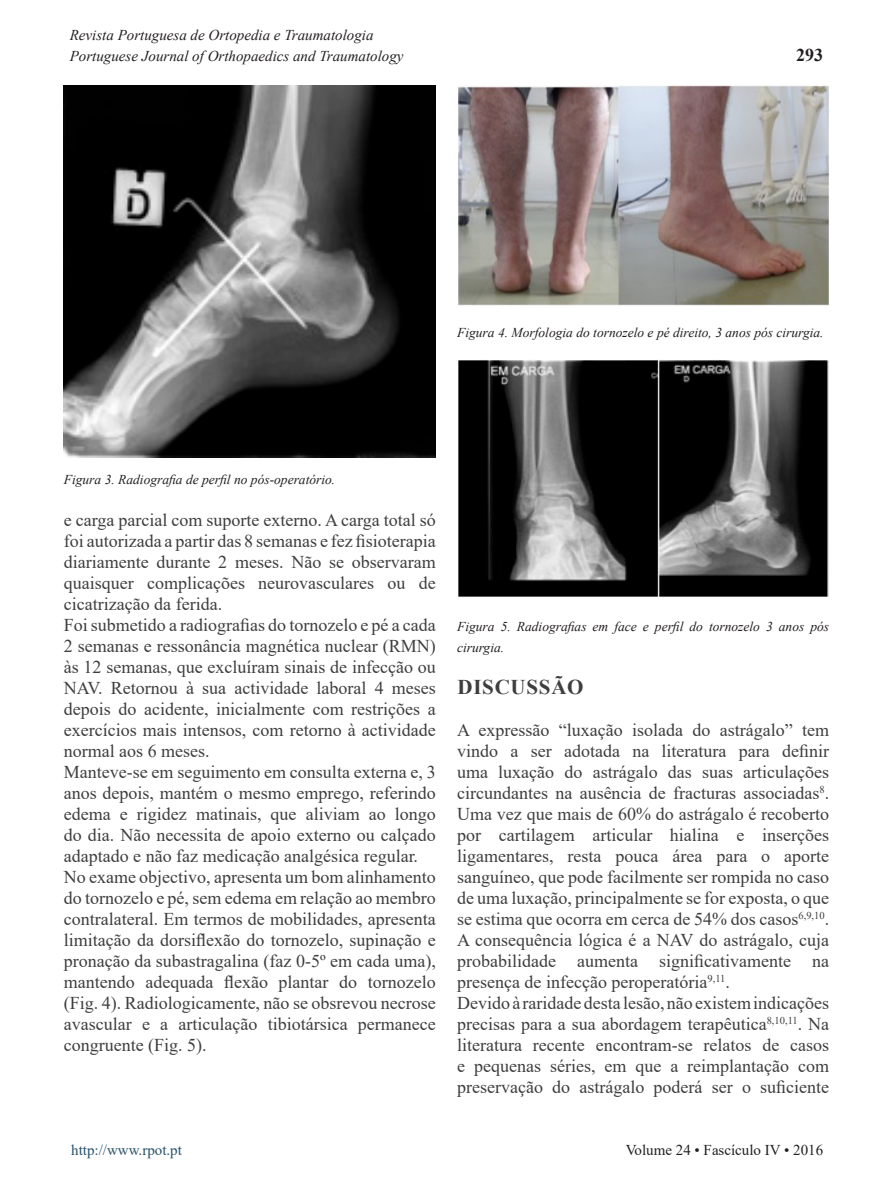
<style>
.page{position:relative;width:893px;height:1191px;background:#fff}
.page>*{position:absolute;margin:0;border:0;box-sizing:border-box;transform-origin:0 0}
.Títulos_Gerais_-_Niv{font:700 21px "Times New Roman";letter-spacing:.035em;color:#3e3e3f}
.Parágrafo_Geral{font:18px/21px "Times New Roman";color:#3e3e3f;text-align:justify}
.t1{font:700 18px "Times New Roman";color:#231f20}
.t2{font:italic 15px/21px "Times New Roman";color:#231f20}
.t3{font:15px "Times New Roman";color:#231f20}
.t4{font:15px "Times New Roman";color:#27516b}
.legendas{font:italic 13.5px/21px "Times New Roman";color:#231f20}
</style>
<div class="page">
<img style="left:64px;top:85px;width:372px;height:372px">
<img style="left:457px;top:85px;width:372px;height:221px">
<img style="left:458px;top:360px;width:371px;height:237px">
<p class="t2" style="left:70px;top:24px;width:335px">Revista Portuguesa de Ortopedia e Traumatologia<br>Portuguese Journal of Orthopaedics and Traumatology</p>
<p class="t1" style="left:796px;top:42px;width:28px">293</p>
<p class="legendas" style="left:457px;top:322px;width:368px">Figura 4. Morfologia do tornozelo e pé direito, 3 anos pós cirurgia.</p>
<p class="legendas" style="left:64px;top:469px;width:273px">Figura 3. Radiografia de perfil no pós-operatório.</p>
<p class="Parágrafo_Geral" style="left:64px;top:509px;width:374px">e carga parcial com suporte externo. A carga total só foi autorizada a partir das 8 semanas e fez fisioterapia diariamente durante 2 meses. Não se observaram quaisquer complicações neurovasculares ou de cicatrização da ferida.</p>
<p class="Parágrafo_Geral" style="left:64px;top:614px;width:374px">Foi submetido a radiografias do tornozelo e pé a cada 2 semanas e ressonância magnética nuclear (RMN) às 12 semanas, que excluíram sinais de infecção ou NAV. Retornou à sua actividade laboral 4 meses depois do acidente, inicialmente com restrições a exercícios mais intensos, com retorno à actividade normal aos 6 meses.</p>
<p class="Parágrafo_Geral" style="left:64px;top:761px;width:374px">Manteve-se em seguimento em consulta externa e, 3 anos depois, mantém o mesmo emprego, referindo edema e rigidez matinais, que aliviam ao longo do dia. Não necessita de apoio externo ou calçado adaptado e não faz medicação analgésica regular.</p>
<p class="Parágrafo_Geral" style="left:64px;top:866px;width:374px">No exame objectivo, apresenta um bom alinhamento do tornozelo e pé, sem edema em relação ao membro contralateral. Em termos de mobilidades, apresenta limitação da dorsiflexão do tornozelo, supinação e pronação da subastragalina (faz 0-5º em cada uma), mantendo adequada flexão plantar do tornozelo (Fig. 4). Radiologicamente, não se obsrevou necrose avascular e a articulação tibiotársica permanece congruente (Fig. 5).</p>
<p class="legendas" style="left:457px;top:616px;width:374px">Figura 5. Radiografias em face e perfil do tornozelo 3 anos pós cirurgia.</p>
<p class="Títulos_Gerais_-_Niv" style="left:457px;top:672px;width:128px">DISCUSSÃO</p>
<p class="Parágrafo_Geral" style="left:457px;top:719px;width:374px">A expressão “luxação isolada do astrágalo” tem vindo a ser adotada na literatura para definir uma luxação do astrágalo das suas articulações circundantes na ausência de fracturas associadas<sup>8</sup>.<br>Uma vez que mais de 60% do astrágalo é recoberto por cartilagem articular hialina e inserções ligamentares, resta pouca área para o aporte sanguíneo, que pode facilmente ser rompida no caso de uma luxação, principalmente se for exposta, o que se estima que ocorra em cerca de 54% dos casos<sup>6,9,10</sup>.<br>A consequência lógica é a NAV do astrágalo, cuja probabilidade aumenta significativamente na presença de infecção peroperatória<sup>9,11</sup>.</p>
<p class="Parágrafo_Geral" style="left:457px;top:992px;width:374px">Devido à raridade desta lesão, não existem indicações precisas para a sua abordagem terapêutica<sup>8,10,11</sup>. Na literatura recente encontram-se relatos de casos e pequenas séries, em que a reimplantação com preservação do astrágalo poderá ser o suficiente</p>
<p class="t4" style="left:71px;top:1139px;width:112px">http://www.rpot.pt</p>
<p class="t3" style="left:626px;top:1139px;width:199px">Volume 24 • Fascículo IV • 2016</p>
</div>
